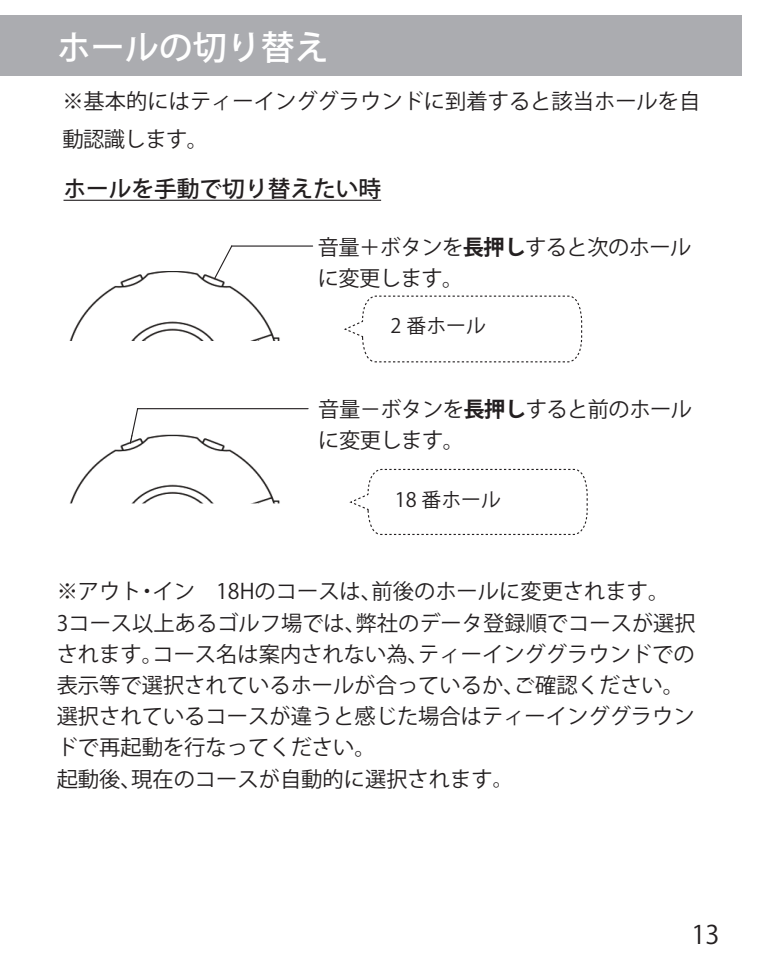
<style>
.page{position:relative;width:760px;height:964px;background:#fff}
.page>*{position:absolute;margin:0;border:0;box-sizing:border-box;transform-origin:0 0}
.t1{font:500 34px "Koz Go Pro";color:#fff}
.t2{font:25.6px "Koz Go Pro";color:#231f20}
.t3{font:500 22.8px "Koz Go Pro";color:#231f20}
.t4{font:21.2px/31.2px "Koz Go Pro";color:#231f20}
.t5{font:21.2px/31.2px "Koz Go Pro";letter-spacing:-.025em;color:#231f20}
.t6{font:20px "Koz Go Pro";color:#231f20}
.s1{font-weight:700}
.s2{font-size:20px}
</style>
<div class="page">
<div style="left:0;top:15px;width:742px;height:60px;background:#abacb0"></div>
<svg style="left:344px;top:295px;width:239px;height:68px"></svg>
<img style="left:70px;top:271px;width:210px;height:69px">
<hr style="left:231px;top:245px;width:82px;height:2px;background:#231f20">
<svg style="left:213px;top:245px;width:20px;height:35px"></svg>
<svg style="left:349px;top:468px;width:239px;height:67px"></svg>
<hr style="left:137px;top:408px;width:171px;height:1px;background:#231f20">
<img style="left:70px;top:435px;width:210px;height:68px">
<svg style="left:130px;top:409px;width:8px;height:35px"></svg>
<hr style="left:63px;top:200px;width:318px;height:1px;background:#231f20">
<h1 class="t1" style="left:57px;top:26px;width:274px">ホールの切り替え</h1>
<p class="t4" style="left:62px;top:84px;width:639px;line-height:37.2px">※基本的にはティーインググラウンドに到着すると該当ホールを自動認識します。</p>
<p class="t3" style="left:63px;top:174px;width:319px">ホールを手動で切り替えたい時</p>
<p class="t5" style="left:318px;top:232px;width:375px">音量＋ボタンを<span class="s1">長押し</span>すると次のホールに変更します。</p>
<p class="t6" style="left:390px;top:313px;width:97px">2 番ホール</p>
<p class="t5" style="left:318px;top:394px;width:375px">音量－ボタンを<span class="s1">長押し</span>すると前のホールに変更します。</p>
<p class="t6" style="left:395px;top:486px;width:108px">18 番ホール</p>
<p class="t4" style="left:57px;top:576px;width:640px">※アウト・イン　18Hのコースは、前後のホールに変更されます。<br>3コース以上あるゴルフ場では、弊社のデータ登録順でコースが選択されます。コース名は案内されない為、ティーインググラウンドでの表示等で選択されているホールが合っているか、ご確認ください。選択されているコースが違うと感じた場合はティーインググラウンドで再起動を行なってください。<br>起動後、現在のコースが自動的に選択されます<span class="s2">。</span></p>
<p class="t2" style="left:691px;top:918px;width:30px">13</p>
</div>
